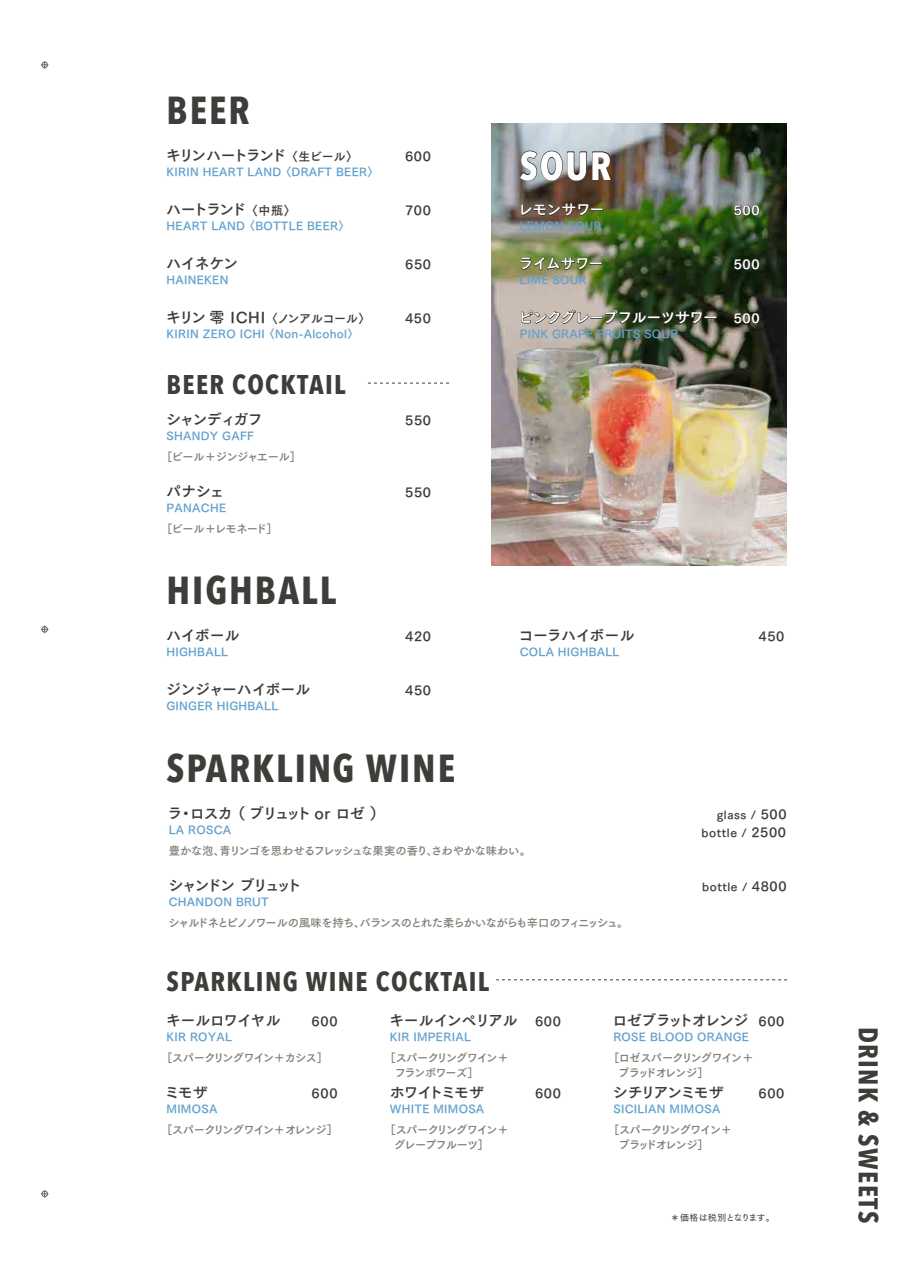
<style>
.page{position:relative;width:898px;height:1263px;background:#fff}
.page>*{position:absolute;margin:0;border:0;box-sizing:border-box;transform-origin:0 0}
.t1{font:700 39px "Avenir Next Condensed";letter-spacing:.05em;color:#3e3d39}
.t2{font:700 39px "Avenir Next Condensed";color:#fff}
.t3{font:700 27px "Avenir Next Condensed";letter-spacing:.05em;color:#3e3d39}
.t4{font:15px "Tsuku Go Pro B";letter-spacing:-.08em;color:#3e3d39}
.t5{font:15px "Tsuku Go Pro B";letter-spacing:-.05em;color:#fff}
.t6{font:15px "Tsuku Go Pro B";letter-spacing:-.06em;color:#3e3d39}
.t7{font:15px "Tsuku Go Pro B";letter-spacing:-.02em;color:#3e3d39}
.t8{font:15px "Tsuku Go Pro B";letter-spacing:-.125em;color:#3e3d39}
.t9{font:15px "Tsuku Go Pro B";letter-spacing:-.025em;color:#3e3d39}
.t10{font:15px "Tsuku Go Pro B";letter-spacing:-.18em;color:#3e3d39}
.t11{font:15px "Tsuku Go Pro B";letter-spacing:-.11em;color:#3e3d39}
.t12{font:12.75px "Tsuku Go Pro B";letter-spacing:.05em;color:#3e3d39}
.t13{font:12.75px "Tsuku Go Pro B";letter-spacing:.05em;color:#fff}
.t14{font:12px "Tsuku Go Pro B";letter-spacing:-.035em;color:#3e3d39}
.t15{font:11.25px "Tsuku Go Pro B";letter-spacing:.025em;color:#63a1ce}
.t16{font:11.25px/15px "Tsuku Go Pro B";letter-spacing:-.065em;color:#818178}
.t17{font:11.25px "Tsuku Go Pro B";letter-spacing:-.035em;color:#818178}
.t18{font:11.25px "Tsuku Go Pro B";letter-spacing:.05em;color:#3e3d39}
.t19{font:11.25px "Tsuku Go Pro B";letter-spacing:-.045em;color:#818178}
.t20{font:9px "Tsuku Go Pro D";letter-spacing:-.07em;color:#3e3d39}
.s1{font-size:12px}
.s2{font-size:15px}
.s3{font-size:12.75px}
</style>
<div class="page">
<svg style="left:368px;top:383px;width:81px;height:1px"></svg>
<svg style="left:496px;top:979px;width:290px;height:1px"></svg>
<img style="left:491px;top:124px;width:295px;height:442px">
<svg style="left:520px;top:203px;width:83px;height:20px"></svg>
<svg style="left:733px;top:205px;width:26px;height:11px"></svg>
<svg style="left:520px;top:252px;width:82px;height:20px"></svg>
<svg style="left:733px;top:259px;width:26px;height:11px"></svg>
<svg style="left:520px;top:293px;width:196px;height:33px"></svg>
<svg style="left:733px;top:313px;width:26px;height:11px"></svg>
<svg style="left:519px;top:150px;width:92px;height:31px"></svg>
<svg style="left:41px;top:61px;width:7px;height:8px"></svg>
<svg style="left:41px;top:626px;width:7px;height:7px"></svg>
<svg style="left:41px;top:1190px;width:7px;height:8px"></svg>
<h1 class="t1" style="left:166px;top:86px;width:85px">BEER</h1>
<h3 class="t8" style="left:166px;top:143px;width:194px">キリンハートランド <span class="s1">〈生ビール〉</span></h3>
<p class="t12" style="left:405px;top:145px;width:27px">600</p>
<p class="t15" style="left:166px;top:162px;width:214px">KIRIN HEART LAND 〈DRAFT BEER〉</p>
<h3 class="t4" style="left:166px;top:197px;width:131px">ハートランド <span class="s1">〈中瓶〉</span></h3>
<p class="t12" style="left:405px;top:199px;width:27px">700</p>
<p class="t15" style="left:166px;top:216px;width:185px">HEART LAND 〈BOTTLE BEER〉</p>
<h3 class="t4" style="left:166px;top:251px;width:73px">ハイネケン</h3>
<p class="t12" style="left:405px;top:253px;width:27px">650</p>
<p class="t15" style="left:166px;top:270px;width:63px">HAINEKEN</p>
<p class="t14" style="left:166px;top:308px;width:206px"><span class="s2">キリン零 ICHI</span> 〈ノンアルコール〉</p>
<p class="t12" style="left:405px;top:307px;width:27px">450</p>
<p class="t15" style="left:166px;top:324px;width:193px">KIRIN ZERO ICHI 〈Non-Alcohol〉</p>
<h2 class="t3" style="left:166px;top:368px;width:180px">BEER COCKTAIL</h2>
<h3 class="t4" style="left:166px;top:406px;width:98px">シャンディガフ</h3>
<p class="t12" style="left:405px;top:409px;width:27px">550</p>
<p class="t15" style="left:166px;top:426px;width:89px">SHANDY GAFF</p>
<p class="t19" style="left:161px;top:447px;width:141px">［ビール＋ジンジャエール］</p>
<h3 class="t4" style="left:166px;top:478px;width:60px">パナシェ</h3>
<p class="t12" style="left:405px;top:481px;width:27px">550</p>
<p class="t15" style="left:166px;top:498px;width:61px">PANACHE</p>
<p class="t19" style="left:161px;top:519px;width:118px">［ビール＋レモネード］</p>
<h1 class="t1" style="left:166px;top:566px;width:171px">HIGHBALL</h1>
<h3 class="t4" style="left:166px;top:622px;width:75px">ハイボール</h3>
<p class="t12" style="left:405px;top:625px;width:27px">420</p>
<p class="t15" style="left:166px;top:642px;width:63px">HIGHBALL</p>
<h3 class="t7" style="left:166px;top:676px;width:145px">ジンジャーハイボール</h3>
<p class="t12" style="left:405px;top:679px;width:27px">450</p>
<p class="t15" style="left:166px;top:696px;width:113px">GINGER HIGHBALL</p>
<h1 class="t1" style="left:166px;top:744px;width:290px">SPARKLING WINE</h1>
<h1 class="t2" style="left:519px;top:142px;width:93px">SOUR</h1>
<h3 class="t5" style="left:517px;top:197px;width:88px">レモンサワー</h3>
<p class="t13" style="left:733px;top:199px;width:27px">500</p>
<p class="t15" style="left:519px;top:216px;width:83px">LEMON SOUR</p>
<h3 class="t5" style="left:518px;top:251px;width:86px">ライムサワー</h3>
<p class="t13" style="left:733px;top:253px;width:27px">500</p>
<p class="t15" style="left:519px;top:270px;width:68px">LIME SOUR</p>
<h3 class="t5" style="left:518px;top:305px;width:243px">ピンクグレープフルーツサワー <span class="s3">500</span></h3>
<p class="t15" style="left:519px;top:324px;width:160px">PINK GRAPE FRUITS SOUR</p>
<h3 class="t6" style="left:518px;top:622px;width:117px">コーラハイボール</h3>
<p class="t12" style="left:758px;top:625px;width:27px">450</p>
<p class="t15" style="left:519px;top:642px;width:101px">COLA HIGHBALL</p>
<h3 class="t4" style="left:167px;top:800px;width:218px">ラ・ロスカ （ブリュット or ロゼ ）</h3>
<p class="t18" style="left:716px;top:805px;width:71px">glass / <span class="s3">500</span></p>
<p class="t15" style="left:169px;top:820px;width:64px">LA ROSCA</p>
<p class="t18" style="left:701px;top:823px;width:86px">bottle / <span class="s3">2500</span></p>
<p class="t17" style="left:169px;top:841px;width:363px">豊かな泡、青リンゴを思わせるフレッシュな果実の香り、さわやかな味わい。</p>
<h3 class="t10" style="left:168px;top:872px;width:135px">シャンドン ブリュット</h3>
<p class="t18" style="left:701px;top:877px;width:86px">bottle / <span class="s3">4800</span></p>
<p class="t15" style="left:169px;top:892px;width:101px">CHANDON BRUT</p>
<p class="t16" style="left:168px;top:914px;width:461px">シャルドネとピノノワールの風味を持ち、バランスのとれた柔らかいながらも辛口のフィニッシュ。</p>
<h2 class="t3" style="left:166px;top:965px;width:324px">SPARKLING WINE COCKTAIL</h2>
<h3 class="t7" style="left:166px;top:1007px;width:116px">キールロワイヤル</h3>
<p class="t12" style="left:311px;top:1010px;width:27px">600</p>
<p class="t15" style="left:166px;top:1026px;width:67px">KIR ROYAL</p>
<p class="t16" style="left:161px;top:1048px;width:168px">［スパークリングワイン＋カシス］</p>
<h3 class="t4" style="left:164px;top:1079px;width:45px">ミモザ</h3>
<p class="t12" style="left:311px;top:1082px;width:27px">600</p>
<p class="t15" style="left:166px;top:1098px;width:52px">MIMOSA</p>
<p class="t16" style="left:161px;top:1120px;width:178px">［スパークリングワイン＋オレンジ］</p>
<h3 class="t9" style="left:389px;top:1007px;width:173px">キールインペリアル <span class="s3">600</span></h3>
<p class="t15" style="left:390px;top:1026px;width:82px">KIR IMPERIAL</p>
<p class="t16" style="left:395px;top:1048px;width:115px;text-indent:-10px">［スパークリングワイン＋フランボワーズ］</p>
<h3 class="t4" style="left:389px;top:1079px;width:96px">ホワイトミモザ</h3>
<p class="t12" style="left:535px;top:1082px;width:27px">600</p>
<p class="t15" style="left:390px;top:1098px;width:96px">WHITE MIMOSA</p>
<p class="t16" style="left:394px;top:1120px;width:116px;text-indent:-10px">［スパークリングワイン＋グレープフルーツ］</p>
<h3 class="t6" style="left:612px;top:1007px;width:173px">ロゼブラットオレンジ <span class="s3">600</span></h3>
<p class="t15" style="left:613px;top:1026px;width:137px">ROSE BLOOD ORANGE</p>
<p class="t16" style="left:618px;top:1048px;width:136px;text-indent:-10px">［ロゼスパークリングワイン＋ブラッドオレンジ］</p>
<h3 class="t11" style="left:612px;top:1079px;width:112px">シチリアンミモザ</h3>
<p class="t12" style="left:758px;top:1082px;width:27px">600</p>
<p class="t15" style="left:613px;top:1098px;width:108px">SICILIAN MIMOSA</p>
<p class="t16" style="left:618px;top:1120px;width:115px;text-indent:-11px">［スパークリングワイン＋ブラッドオレンジ］</p>
<p class="t20" style="left:670px;top:1210px;width:106px">＊価格は税別となります。</p>
<h2 class="t3" style="left:884px;top:1026px;width:198px;rotate:90deg">DRINK &amp; SWEETS</h2>
</div>
